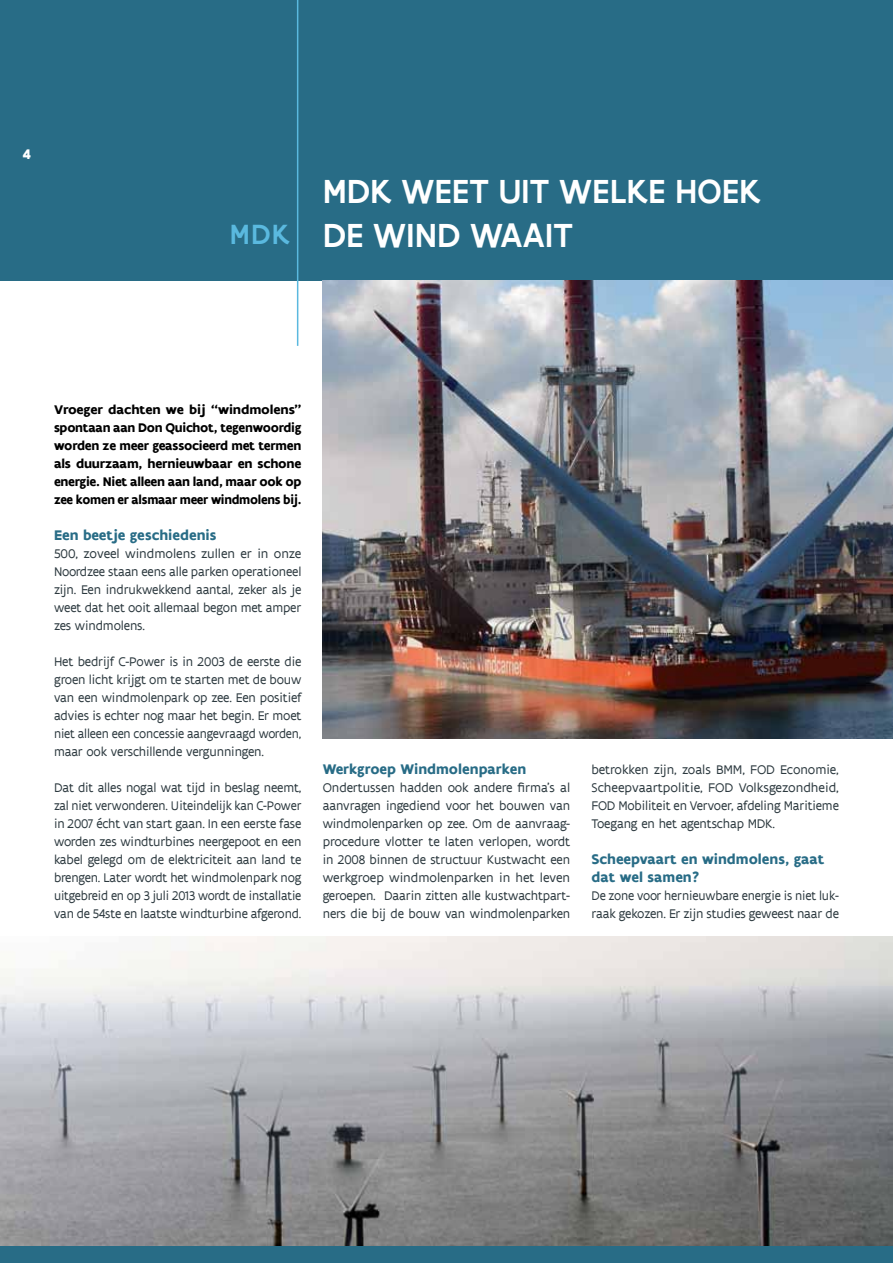
<style>
.page{position:relative;width:893px;height:1263px;background:#fff}
.page>*{position:absolute;margin:0;border:0;box-sizing:border-box;transform-origin:0 0}
.t1{font:500 36px/43.2px "Flanders Art Sans";color:#fff}
.t2{font:700 15px/18px "Flanders Art Sans";color:#286c86}
.t3{font:700 15px "Flanders Art Sans";color:#fff}
.t4{font:13.5px/18px "Flanders Art Sans";letter-spacing:-.01em;color:#2c393f;text-align:justify}
.t5{font:700 13.5px/18px "Flanders Art Sans";letter-spacing:-.02em;color:#000;text-align:justify;scale:1.05 1}
.s1{font-size:30px;color:#5ab9df}
</style>
<div class="page">
<img style="left:0;top:936px;width:893px;height:310px">
<div style="left:0;top:0;width:893px;height:280px;background:#286c86"></div>
<img style="left:323px;top:280px;width:570px;height:458px">
<div style="left:0;top:1246px;width:893px;height:17px;background:#286c86"></div>
<hr style="left:297px;top:0;width:1px;height:346px;background:#5ab9df">
<p class="t3" style="left:22px;top:145px;width:10px">4</p>
<h1 class="t1" style="left:230px;top:170px;width:533px;text-indent:93px">MDK WEET UIT WELKE HOEK<br><span class="s1">MDK</span> DE WIND WAAIT</h1>
<p class="t5" style="left:54px;top:401px;width:237px">Vroeger dachten we bij “windmolens” spontaan aan Don Quichot, tegenwoordig worden ze meer geassocieerd met termen als duurzaam, hernieuwbaar en schone energie. Niet alleen aan land, maar ook op zee komen er alsmaar meer windmolens bij.</p>
<p class="t2" style="left:54px;top:526px;width:164px">Een beetje geschiedenis</p>
<p class="t4" style="left:54px;top:545px;width:249px">500, zoveel windmolens zullen er in onze Noordzee staan eens alle parken operationeel zijn. Een indrukwekkend aantal, zeker als je weet dat het ooit allemaal begon met amper zes windmolens.</p>
<p class="t4" style="left:54px;top:653px;width:249px">Het bedrijf C-Power is in 2003 de eerste die groen licht krijgt om te starten met de bouw van een windmolenpark op zee. Een positief advies is echter nog maar het begin. Er moet niet alleen een concessie aangevraagd worden, maar ook verschillende vergunningen.</p>
<p class="t4" style="left:54px;top:779px;width:249px">Dat dit alles nogal wat tijd in beslag neemt, zal niet verwonderen. Uiteindelijk kan C-Power in 2007 écht van start gaan. In een eerste fase worden zes windturbines neergepoot en een kabel gelegd om de elektriciteit aan land te brengen. Later wordt het windmolenpark nog uitgebreid en op 3 juli 2013 wordt de installatie van de 54ste en laatste windturbine afgerond.</p>
<p class="t2" style="left:323px;top:760px;width:205px">Werkgroep Windmolenparken</p>
<p class="t4" style="left:323px;top:779px;width:249px">Ondertussen hadden ook andere firma’s al aanvragen ingediend voor het bouwen van windmolenparken op zee. Om de aanvraag&shy;procedure vlotter te laten verlopen, wordt in 2008 binnen de structuur Kustwacht een werkgroep windmolenparken in het leven geroepen. Daarin zitten alle kustwachtpart&shy;ners die bij de bouw van windmolenparken</p>
<p class="t4" style="left:591px;top:761px;width:249px">betrokken zijn, zoals BMM, FOD Economie, Scheepvaartpolitie, FOD Volksgezondheid, FOD Mobiliteit en Vervoer, afdeling Maritieme Toegang en het agentschap MDK.</p>
<p class="t2" style="left:591px;top:850px;width:235px">Scheepvaart en windmolens, gaat dat wel samen?</p>
<p class="t4" style="left:591px;top:887px;width:249px">De zone voor hernieuwbare energie is niet luk&shy;raak gekozen. Er zijn studies geweest naar de</p>
</div>
